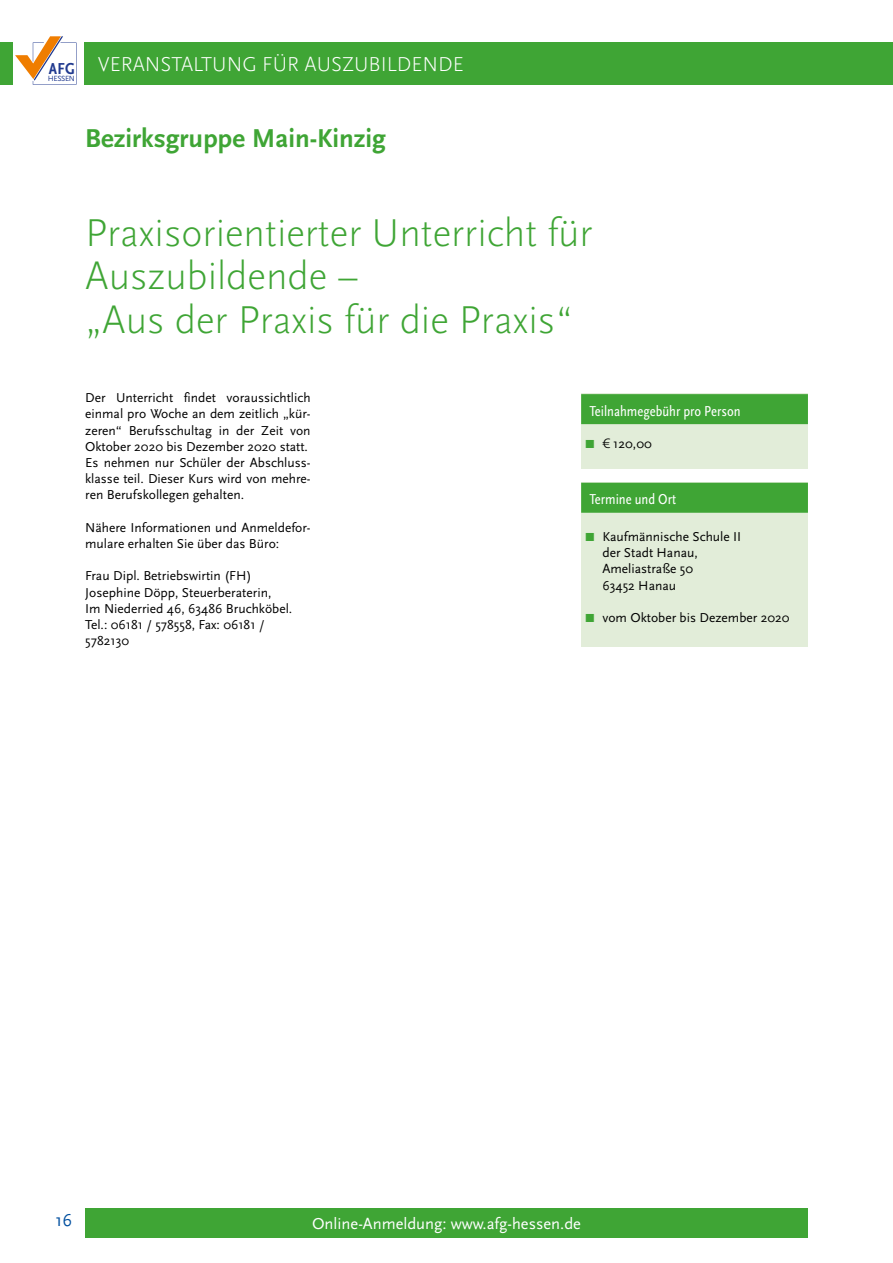
<style>
.page{position:relative;width:893px;height:1263px;background:#fff}
.page>*{position:absolute;margin:0;border:0;box-sizing:border-box;transform-origin:0 0}
.t1{font:300 40.5px/43.5px "Scala Sans";color:#3fa535}
.t2{font:700 27px "Scala Sans";color:#3fa535}
.t3{font:300 21px "Scala Sans";color:#fff}
.t4{font:18px "Scala Sans";color:#004f9f}
.t5{font:16.5px "Scala Sans";color:#fff}
.t6{font:15px "Scala Sans Cond";color:#fff}
.t7{font:13.5px/16.2px "Scala Sans";color:#000}
.t8{font:7.8px "Scala Sans";letter-spacing:-.05em;color:#213a8f}
.s1{font-family:"Frutiger LT Std";font-weight:300}
</style>
<div class="page">
<div style="left:0;top:43px;width:893px;height:42px;background:#3fa535"></div>
<div style="left:13px;top:32px;width:70px;height:64px;background:#fff"></div>
<svg style="left:15px;top:36px;width:61px;height:49px"></svg>
<div style="left:85px;top:1208px;width:723px;height:29px;background:#3fa535"></div>
<div style="left:581px;top:482px;width:227px;height:164px;background:#e2edd9"></div>
<div style="left:581px;top:483px;width:227px;height:30px;background:#3fa535"></div>
<div style="left:581px;top:393px;width:227px;height:76px;background:#e2edd9"></div>
<div style="left:581px;top:394px;width:227px;height:30px;background:#3fa535"></div>
<h3 class="t3" style="left:49px;top:53px;width:417px"><sub>AFG</sub> VERANSTALTUNG FÜR AUSZUBILDENDE</h3>
<p class="t8" style="left:48px;top:74px;width:28px">HESSEN</p>
<h2 class="t2" style="left:85px;top:124px;width:302px">Bezirksgruppe Main-Kinzig</h2>
<h1 class="t1" style="left:85px;top:211px;width:509px">Praxisorientierter Unterricht für<br>Auszubildende –<br>„Aus der Praxis für die Praxis“</h1>
<p class="t7" style="left:85px;top:390px;width:227px">Der Unterricht findet voraussichtlich einmal pro Woche an dem zeitlich „kür&shy;zeren“ Berufsschultag in der Zeit von Oktober 2020 bis Dezember 2020 statt.<br>Es nehmen nur Schüler der Abschluss&shy;klasse teil. Dieser Kurs wird von mehre&shy;ren Berufskollegen gehalten.</p>
<p class="t7" style="left:85px;top:519px;width:227px">Nähere Informationen und Anmeldefor&shy;mulare erhalten Sie über das Büro:</p>
<p class="t7" style="left:85px;top:568px;width:207px">Frau Dipl. Betriebswirtin (FH)<br>Josephine Döpp, Steuerberaterin,<br>Im Niederried 46, 63486 Bruchköbel.<br>Tel.: 06181 / 578558, Fax: 06181 /<br>5782130</p>
<p class="t6" style="left:590px;top:403px;width:152px">Teilnahmegebühr pro Person</p>
<p class="t7" style="left:602px;top:436px;width:51px"><span class="s1">€</span> 120,00</p>
<p class="t6" style="left:590px;top:491px;width:88px">Termine und Ort</p>
<p class="t7" style="left:602px;top:529px;width:140px">Kaufmännische Schule II der Stadt Hanau,<br>Ameliastraße 50<br>63452 Hanau</p>
<p class="t7" style="left:602px;top:610px;width:189px">vom Oktober bis Dezember 2020</p>
<h3 class="t4" style="left:55px;top:1210px;width:18px">16</h3>
<p class="t5" style="left:312px;top:1214px;width:270px">Online-Anmeldung: www.afg-hessen.de</p>
</div>
